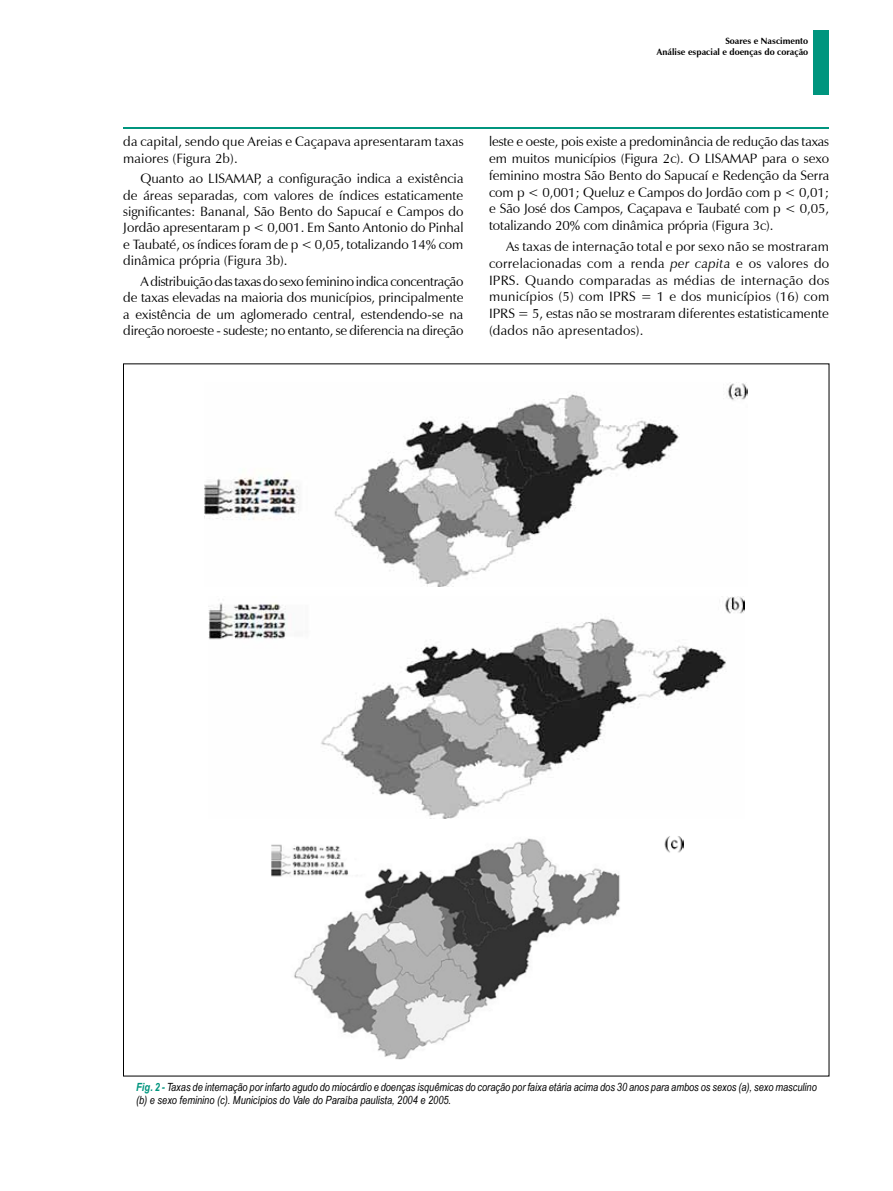
<style>
.page{position:relative;width:893px;height:1191px;background:#fff}
.page>*{position:absolute;margin:0;border:0;box-sizing:border-box;transform-origin:0 0}
.t1{font:13.5px/16.8px "Zapf Humanist 601 BT";color:#000;text-align:justify}
.t2{font:italic 11.25px/13.5px "Arial Narrow";color:#000}
.t3{font:700 9px/10.8px "Zapf Humanist 601 BT";color:#000;text-align:right}
.s1{font-style:italic}
.s2{font-weight:700;color:#00957e}
</style>
<div class="page">
<hr style="left:123px;top:127px;width:706px;height:1px;background:#00957e">
<div style="left:813px;top:30px;width:16px;height:64px;background:#00957e"></div>
<img style="left:205px;top:383px;width:543px;height:204px">
<img style="left:208px;top:597px;width:536px;height:221px">
<img style="left:271px;top:836px;width:412px;height:223px">
<p class="t3" style="left:657px;top:36px;width:153px">Soares e Nascimento<br>Análise espacial e doenças do coração</p>
<p class="t1" style="left:123px;top:134px;width:342px;line-height:16.4px">da capital, sendo que Areias e Caçapava apresentaram taxas maiores (Figura 2b).</p>
<p class="t1" style="left:123px;top:171px;width:342px;line-height:16.4px;text-indent:17px">Quanto ao LISAMAP, a configuração indica a existência de áreas separadas, com valores de índices estaticamente significantes: Bananal, São Bento do Sapucaí e Campos do Jordão apresentaram p &lt; 0,001. Em Santo Antonio do Pinhal e Taubaté, os índices foram de p &lt; 0,05, totalizando 14% com dinâmica própria (Figura 3b).</p>
<p class="t1" style="left:123px;top:273px;width:342px;line-height:16.4px;text-indent:17px">A distribuição das taxas do sexo feminino indica concentração de taxas elevadas na maioria dos municípios, principalmente a existência de um aglomerado central, estendendo-se na direção noroeste - sudeste; no entanto, se diferencia na direção</p>
<p class="t1" style="left:489px;top:133px;width:342px">leste e oeste, pois existe a predominância de redução das taxas em muitos municípios (Figura 2c). O LISAMAP para o sexo feminino mostra São Bento do Sapucaí e Redenção da Serra com p &lt; 0,001; Queluz e Campos do Jordão com p &lt; 0,01; e São José dos Campos, Caçapava e Taubaté com p &lt; 0,05, totalizando 20% com dinâmica própria (Figura 3c).</p>
<p class="t1" style="left:489px;top:238px;width:342px;text-indent:17px">As taxas de internação total e por sexo não se mostraram correlacionadas com a renda <span class="s1">per capita</span> e os valores do IPRS. Quando comparadas as médias de internação dos municípios (5) com IPRS = 1 e dos municípios (16) com IPRS = 5, estas não se mostraram diferentes estatisticamente (dados não apresentados).</p>
<p class="t2" style="left:136px;top:1080px;width:682px"><span class="s2">Fig. 2 -</span> Taxas de internação por infarto agudo do miocárdio e doenças isquêmicas do coração por faixa etária acima dos 30 anos para ambos os sexos (a), sexo masculino (b) e sexo feminino (c). Municípios do Vale do Paraíba paulista, 2004 e 2005.</p>
</div>
